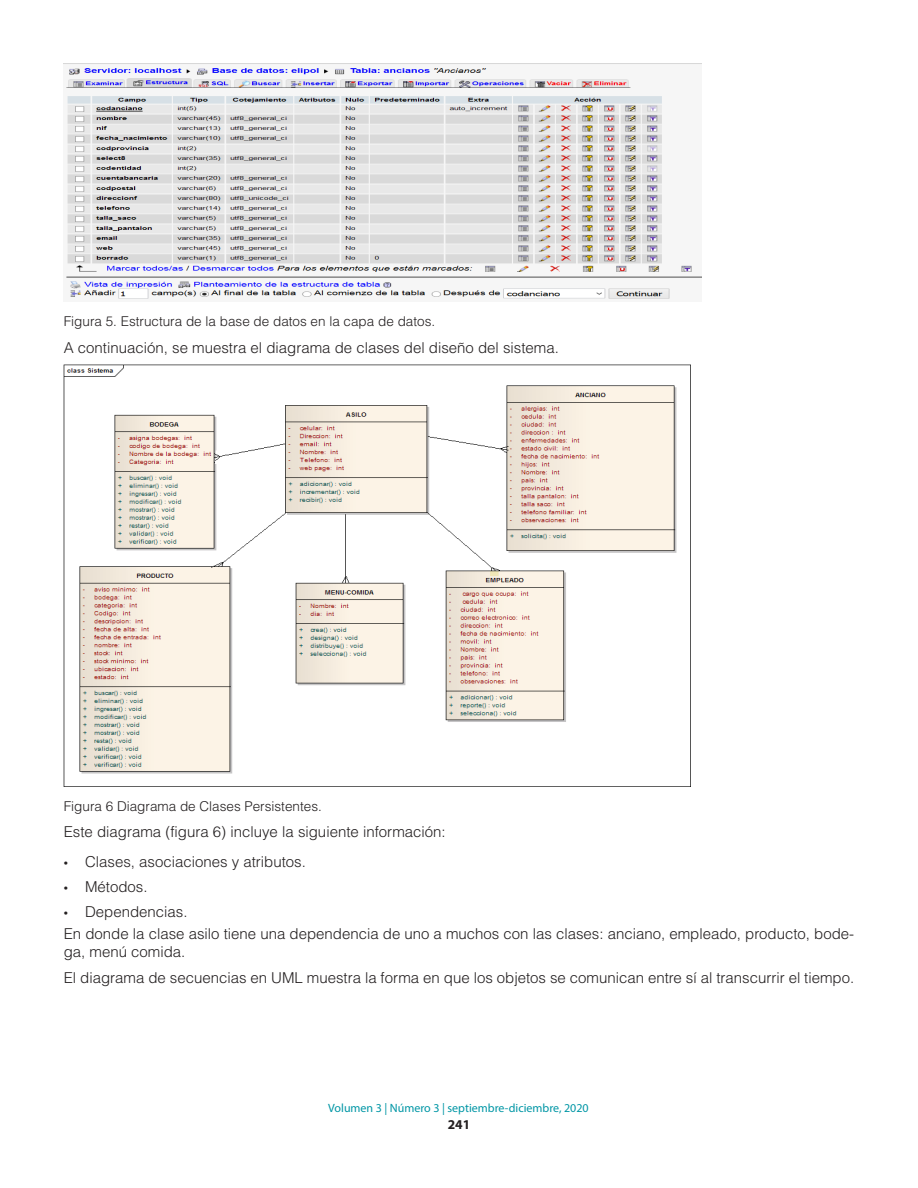
<style>
.page{position:relative;width:918px;height:1188px;background:#fff}
.page>*{position:absolute;margin:0;border:0;box-sizing:border-box;transform-origin:0 0}
.TEXTO{font:300 15px/18px "Helvetica LT Std";color:#231f20}
.pie_de_foto{font:300 13.5px "Helvetica LT Std";color:#231f20}
.t1{font:700 13.5px "Myriad Pro";color:#231f20}
.t2{font:12px "Myriad Pro";color:#0096a5}
.s1{font-family:"Myriad Pro";font-weight:400}
</style>
<div class="page">
<img style="left:64px;top:64px;width:638px;height:235px">
<img style="left:64px;top:364px;width:627px;height:422px">
<p class="pie_de_foto" style="left:64px;top:313px;width:373px">Figura 5. Estructura de la base de datos en la capa de datos.</p>
<p class="TEXTO" style="left:64px;top:338px;width:497px">A continuación, se muestra el diagrama de clases del diseño del sistema.</p>
<p class="pie_de_foto" style="left:64px;top:798px;width:260px">Figura 6 Diagrama de Clases Persistentes.</p>
<p class="TEXTO" style="left:64px;top:823px;width:384px">Este diagrama (figura 6) incluye la siguiente información:</p>
<p class="TEXTO" style="left:64px;top:852px;width:244px"><span class="s1">•</span> Clases, asociaciones y atributos.</p>
<p class="TEXTO" style="left:64px;top:877px;width:85px"><span class="s1">•</span> Métodos.</p>
<p class="TEXTO" style="left:64px;top:902px;width:125px"><span class="s1">•</span> Dependencias.</p>
<p class="TEXTO" style="left:64px;top:924px;width:792px">En donde la clase asilo tiene una dependencia de uno a muchos con las clases: anciano, empleado, producto, bode&shy;ga, menú comida.</p>
<p class="TEXTO" style="left:64px;top:969px;width:792px">El diagrama de secuencias en UML muestra la forma en que los objetos se comunican entre sí al transcurrir el tiempo.</p>
<p class="t2" style="left:328px;top:1101px;width:262px">Volumen 3 | Número 3 | septiembre-diciembre, 2020</p>
<p class="t1" style="left:448px;top:1116px;width:24px">241</p>
</div>
